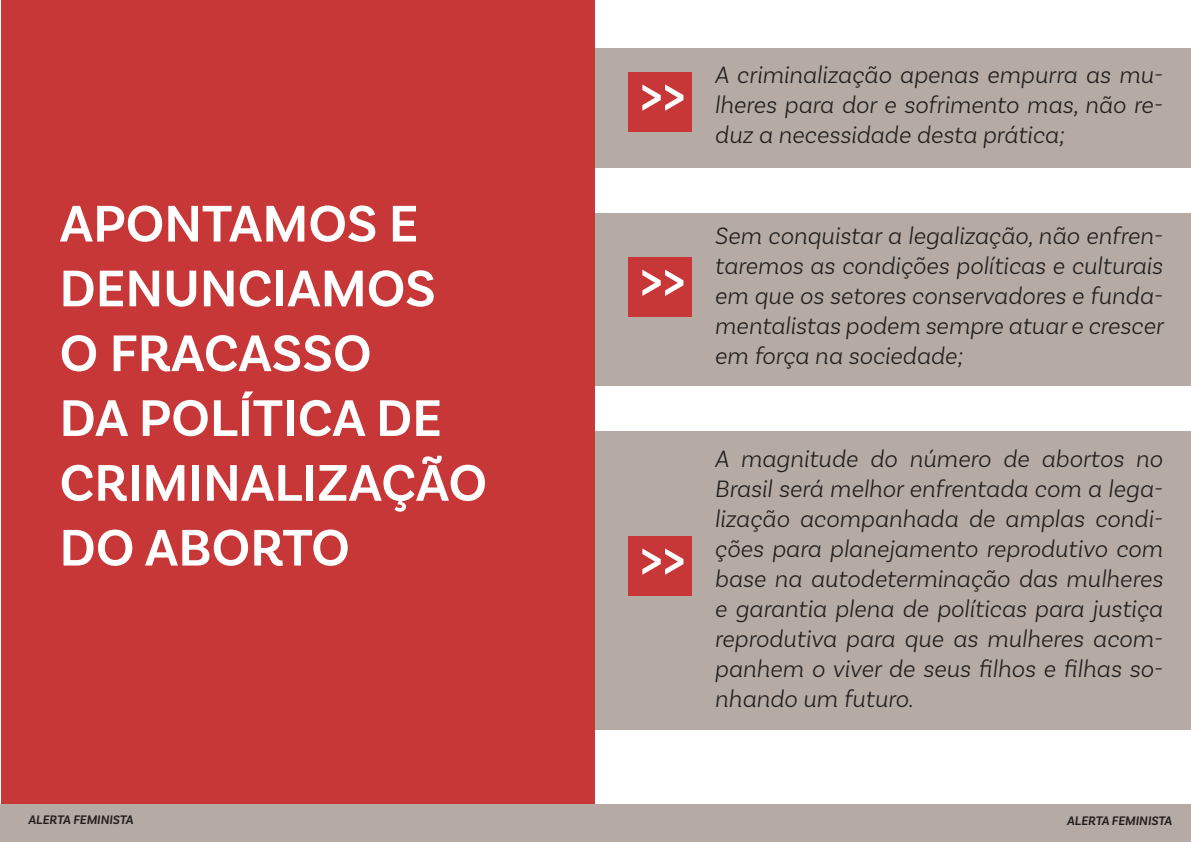
<style>
.page{position:relative;width:1191px;height:842px;background:#fff}
.page>*{position:absolute;margin:0;border:0;box-sizing:border-box;transform-origin:0 0}
.t1{font:600 54px "Basic Sans";color:#fff}
.t2{font:italic 300 25px/30px "Basic Sans";color:#231f20;text-align:justify}
.t3{font:italic 600 13px "Basic Sans";color:#231f20}
</style>
<div class="page">
<div style="left:1px;top:0;width:594px;height:814px;background:#c83737"></div>
<div style="left:0;top:805px;width:1191px;height:37px;background:#b5aba4"></div>
<div style="left:595px;top:48px;width:596px;height:120px;background:#b5aba4"></div>
<div style="left:595px;top:213px;width:596px;height:173px;background:#b5aba4"></div>
<div style="left:595px;top:432px;width:596px;height:298px;background:#b5aba4"></div>
<div style="left:628px;top:72px;width:64px;height:60px;background:#c83737"></div>
<div style="left:628px;top:257px;width:64px;height:60px;background:#c83737"></div>
<div style="left:628px;top:536px;width:64px;height:60px;background:#c83737"></div>
<p class="t1" style="left:60px;top:191px;width:360px">APONTAMOS E</p>
<p class="t1" style="left:60px;top:256px;width:378px">DENUNCIAMOS</p>
<p class="t1" style="left:60px;top:321px;width:314px">O FRACASSO</p>
<p class="t1" style="left:60px;top:385px;width:384px">DA POLÍTICA DE</p>
<p class="t1" style="left:60px;top:450px;width:429px">CRIMINALIZAÇÃO</p>
<p class="t1" style="left:60px;top:515px;width:292px">DO ABORTO</p>
<p class="t1" style="left:639px;top:62px;width:47px">&gt;&gt;</p>
<p class="t1" style="left:639px;top:247px;width:47px">&gt;&gt;</p>
<p class="t2" style="left:714px;top:60px;width:449px">A criminalização apenas empurra as mu&shy;lheres para dor e sofrimento mas, não re&shy;duz a necessidade desta prática;</p>
<p class="t2" style="left:714px;top:220px;width:450px">Sem conquistar a legalização, não enfren&shy;taremos as condições políticas e culturais em que os setores conservadores e funda&shy;mentalistas podem sempre atuar e crescer em força na sociedade;</p>
<p class="t1" style="left:639px;top:526px;width:47px">&gt;&gt;</p>
<p class="t2" style="left:714px;top:443px;width:449px">A magnitude do número de abortos no Brasil será melhor enfrentada com a lega&shy;lização acompanhada de amplas condi&shy;ções para planejamento reprodutivo com base na autodeterminação das mulheres e garantia plena de políticas para justiça reprodutiva para que as mulheres acom&shy;panhem o viver de seus filhos e filhas so&shy;nhando um futuro.</p>
<p class="t3" style="left:28px;top:812px;width:107px">ALERTA FEMINISTA</p>
<p class="t3" style="left:1066px;top:813px;width:107px">ALERTA FEMINISTA</p>
</div>
